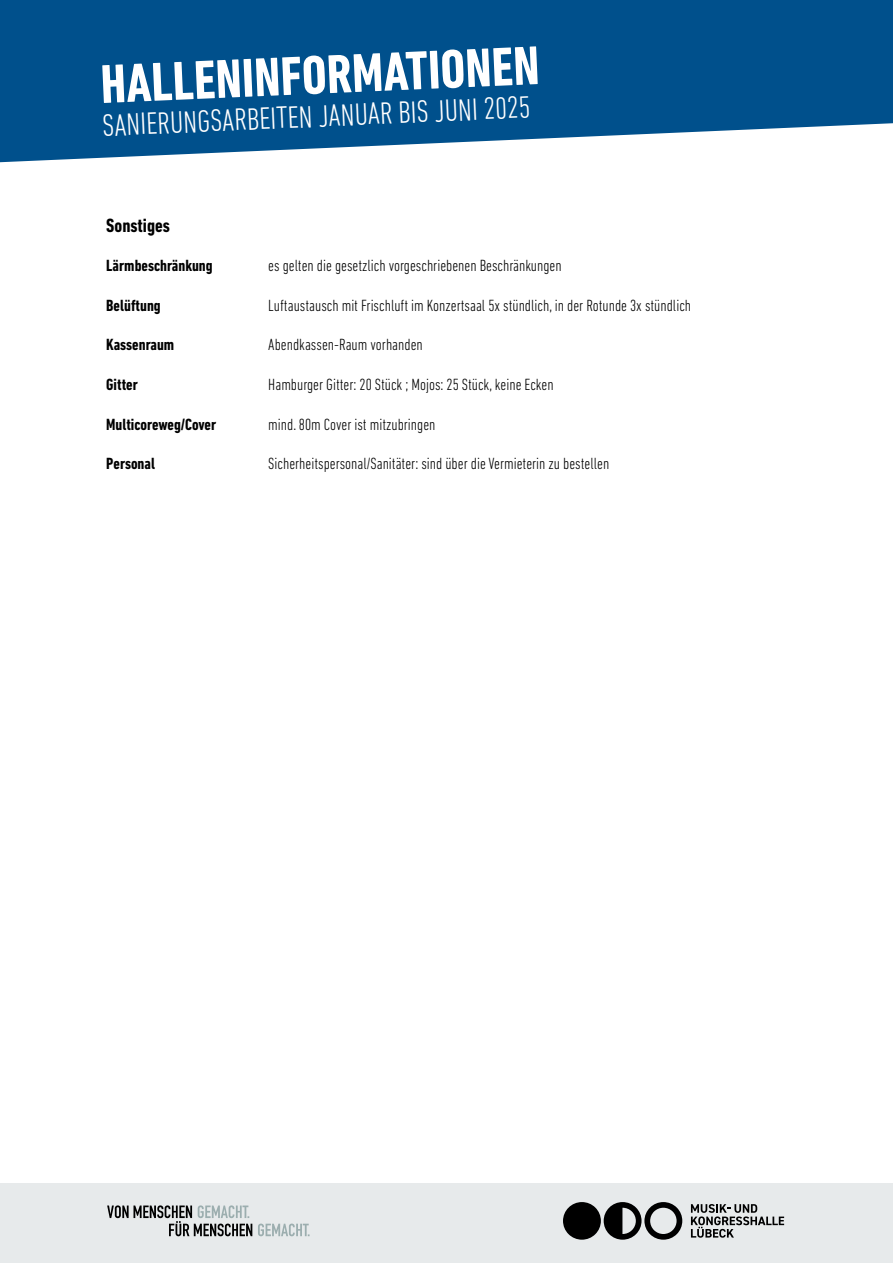
<style>
.page{position:relative;width:893px;height:1263px;background:#fff}
.page>*{position:absolute;margin:0;border:0;box-sizing:border-box;transform-origin:0 0}
.t1{font:700 condensed 55.5px "DIN Next LT Pro";color:#fff}
.t2{font:300 condensed 31.5px "DIN Next LT Pro";color:#fff}
.t3{font:700 condensed 19.5px "DIN Next LT Pro";color:#000}
.t4{font:300 condensed 16.5px "DIN Next LT Pro";color:#000}
.t5{font:700 condensed 16.5px "DIN Next LT Pro";color:#000}
</style>
<div class="page">
<div style="left:0;top:1183px;width:893px;height:80px;background:#e7eaeb"></div>
<svg style="left:0;top:0;width:893px;height:163px;background:#1f659a"></svg>
<svg style="left:563px;top:1202px;width:119px;height:38px"></svg>
<svg style="left:691px;top:1204px;width:93px;height:34px"></svg>
<svg style="left:258px;top:1223px;width:52px;height:13px"></svg>
<svg style="left:107px;top:1205px;width:145px;height:31px"></svg>
<h1 class="t1" style="left:100px;top:51px;width:441px;rotate:-2deg">HALLENINFORMATIONEN</h1>
<h2 class="t2" style="left:102px;top:106px;width:430px;rotate:-2deg">SANIERUNGSARBEITEN JANUAR BIS JUNI 2025</h2>
<p class="t3" style="left:106px;top:214px;width:65px">Sonstiges</p>
<p class="t5" style="left:106px;top:256px;width:108px">Lärmbeschränkung</p>
<p class="t4" style="left:268px;top:256px;width:295px">es gelten die gesetzlich vorgeschriebenen Beschränkungen</p>
<p class="t5" style="left:106px;top:296px;width:56px">Belüftung</p>
<p class="t4" style="left:268px;top:296px;width:424px">Luftaustausch mit Frischluft im Konzertsaal 5x stündlich, in der Rotunde 3x stündlich</p>
<p class="t5" style="left:106px;top:335px;width:69px">Kassenraum</p>
<p class="t4" style="left:268px;top:335px;width:156px">Abendkassen-Raum vorhanden</p>
<p class="t5" style="left:106px;top:375px;width:33px">Gitter</p>
<p class="t4" style="left:268px;top:375px;width:287px">Hamburger Gitter: 20 Stück ; Mojos: 25 Stück, keine Ecken</p>
<p class="t5" style="left:106px;top:415px;width:111px">Multicoreweg/Cover</p>
<p class="t4" style="left:268px;top:415px;width:169px">mind. 80m Cover ist mitzubringen</p>
<p class="t5" style="left:106px;top:454px;width:50px">Personal</p>
<p class="t4" style="left:268px;top:454px;width:342px">Sicherheitspersonal/Sanitäter: sind über die Vermieterin zu bestellen</p>
</div>
